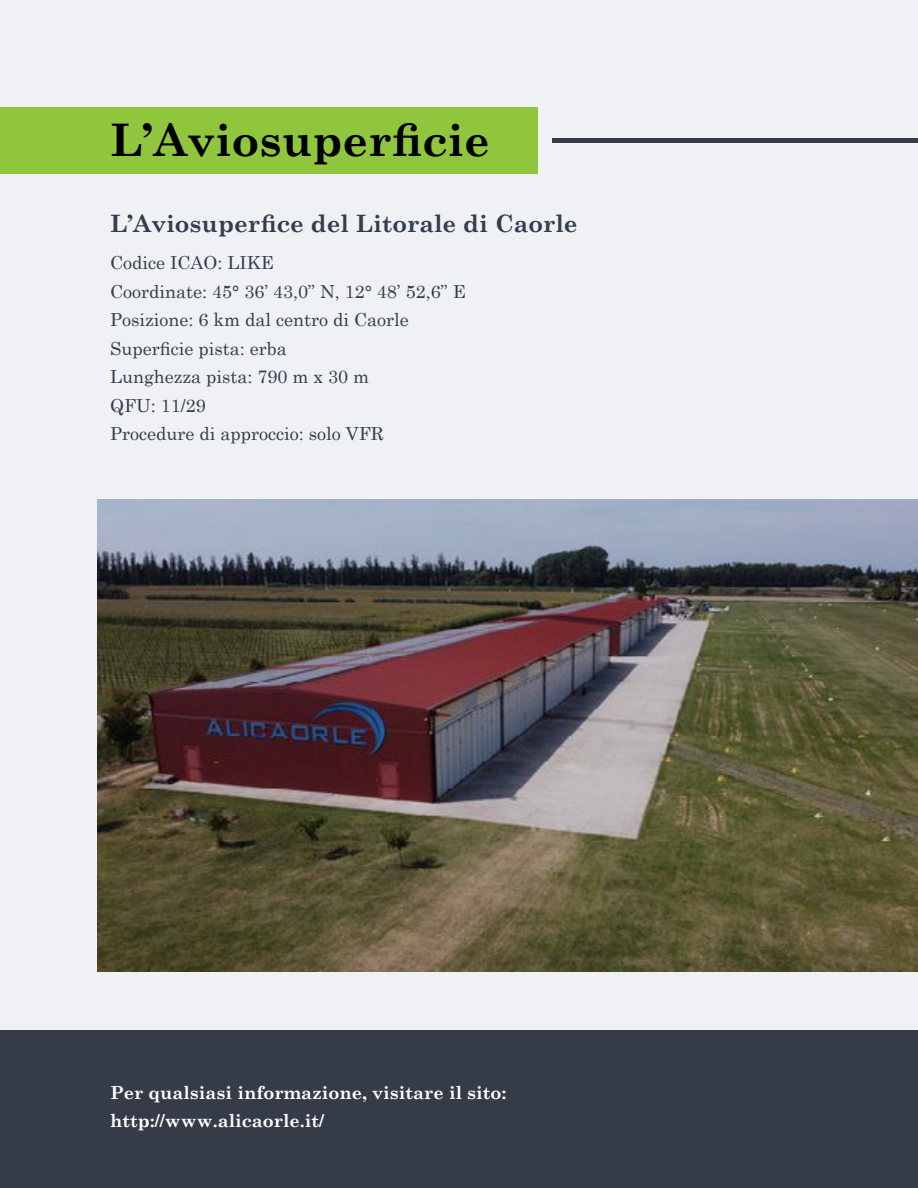
<style>
.page{position:relative;width:918px;height:1188px;background:#f0f1f4}
.page>*{position:absolute;margin:0;border:0;box-sizing:border-box;transform-origin:0 0}
.t1{font:700 45px "Century Schoolbook";color:#000}
.t2{font:700 24px "Century Schoolbook";color:#323d4d}
.t3{font:18px/28.5px "Century Schoolbook";color:#323d4d}
.t4{font:700 18px/28.5px "Century Schoolbook";color:#fff}
</style>
<div class="page">
<div style="left:0;top:107px;width:538px;height:67px;background:#90c53e"></div>
<div style="left:552px;top:138px;width:366px;height:5px;background:#363b48"></div>
<div style="left:0;top:1031px;width:918px;height:157px;background:#363b48"></div>
<img style="left:98px;top:500px;width:820px;height:472px">
<h1 class="t1" style="left:110px;top:105px;width:381px">L’Aviosuperficie</h1>
<h2 class="t2" style="left:110px;top:205px;width:469px">L’Aviosuperfice del Litorale di Caorle</h2>
<p class="t3" style="left:110px;top:247px;width:357px">Codice ICAO: LIKE<br>Coordinate: 45° 36’ 43,0” N, 12° 48’ 52,6” E<br>Posizione: 6 km dal centro di Caorle<br>Superficie pista: erba<br>Lunghezza pista: 790 m x 30 m<br>QFU: 11/29<br>Procedure di approccio: solo VFR</p>
<p class="t4" style="left:110px;top:1077px;width:398px">Per qualsiasi informazione, visitare il sito: http://www.alicaorle.it/</p>
</div>
